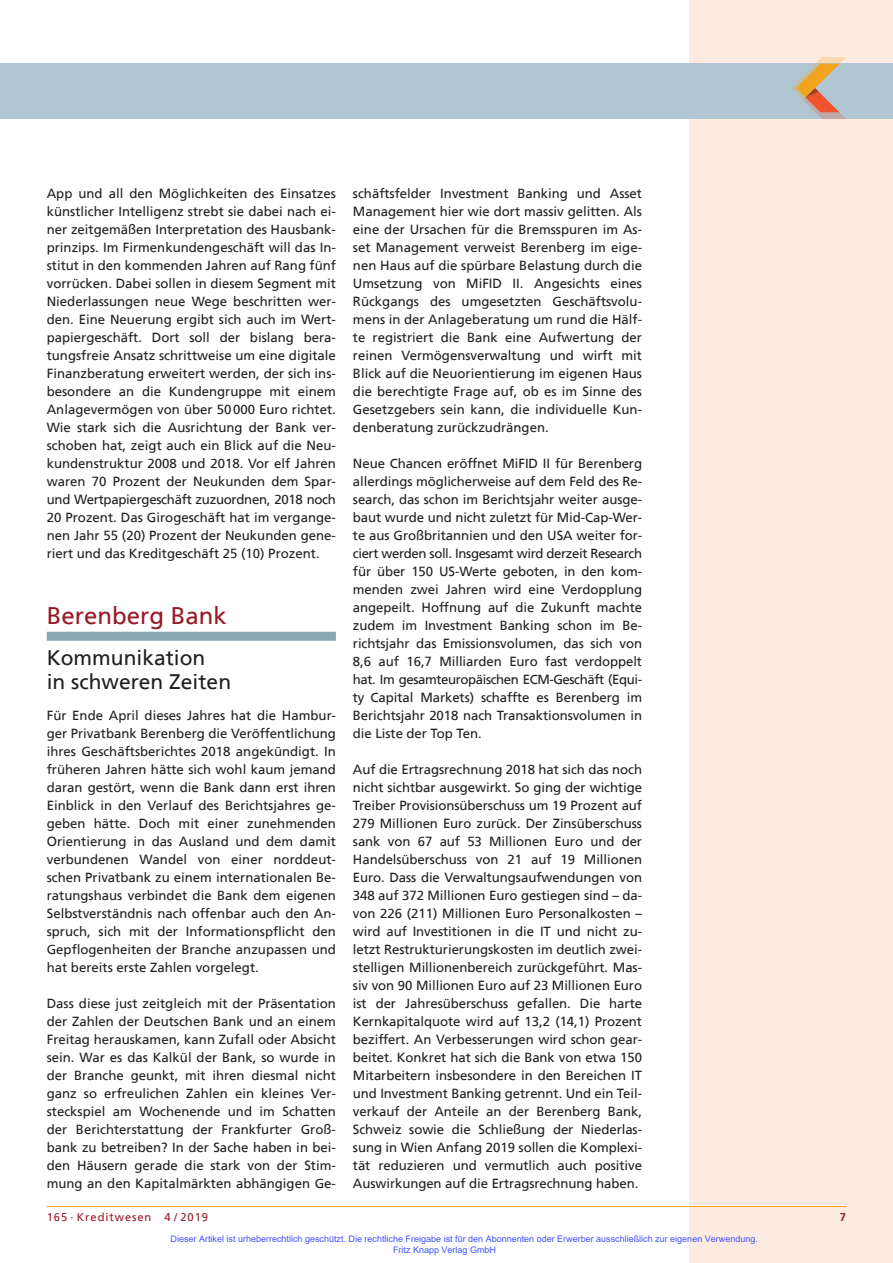
<style>
.page{position:relative;width:893px;height:1263px;background:#fff}
.page>*{position:absolute;margin:0;border:0;box-sizing:border-box;transform-origin:0 0}
.t1{font:24px "Frutiger";color:#981a26}
.t2{font:21px/24px "Frutiger";color:#231f20}
.t3{font:13.2px/18px "Frutiger";color:#231f20;text-align:justify}
.t4{font:11.25px "Frutiger";letter-spacing:.08em;color:#981a26}
.t5{font:700 11.25px "Frutiger";color:#981a26}
.t6{font:9px/10.8px "Arial";color:#4054ff}
</style>
<div class="page">
<div style="left:689px;top:0;width:204px;height:1263px;background:#fdebe1"></div>
<div style="left:0;top:64px;width:893px;height:55px;background:#b0c6d2"></div>
<svg style="left:791px;top:57px;width:55px;height:62px"></svg>
<hr style="left:47px;top:1206px;width:799px;height:1px;background:#f1a31e">
<div style="left:47px;top:632px;width:289px;height:9px;background:#8ba6b3"></div>
<p class="t3" style="left:47px;top:185px;width:291px">App und all den Möglichkeiten des Einsatzes künstlicher Intelligenz strebt sie dabei nach ei&shy;ner zeitgemäßen Interpretation des Hausbank&shy;prinzips. Im Firmenkundengeschäft will das In&shy;stitut in den kommenden Jahren auf Rang fünf vorrücken. Dabei sollen in diesem Segment mit Niederlassungen neue Wege beschritten wer&shy;den. Eine Neuerung ergibt sich auch im Wert&shy;papiergeschäft. Dort soll der bislang bera&shy;tungsfreie Ansatz schrittweise um eine digitale Finanzberatung erweitert werden, der sich ins&shy;besondere an die Kundengruppe mit einem Anlagevermögen von über 50000 Euro richtet.<br>Wie stark sich die Ausrichtung der Bank ver&shy;schoben hat, zeigt auch ein Blick auf die Neu&shy;kundenstruktur 2008 und 2018. Vor elf Jahren waren 70 Prozent der Neukunden dem Spar&shy;und Wertpapiergeschäft zuzuordnen, 2018 noch 20 Prozent. Das Girogeschäft hat im vergange&shy;nen Jahr 55 (20) Prozent der Neukunden gene&shy;riert und das Kreditgeschäft 25 (10) Prozent.</p>
<h1 class="t1" style="left:47px;top:605px;width:182px">Berenberg Bank</h1>
<h2 class="t2" style="left:47px;top:647px;width:186px">Kommunikation<br>in schweren Zeiten</h2>
<p class="t3" style="left:47px;top:707px;width:291px">Für Ende April dieses Jahres hat die Hambur&shy;ger Privatbank Berenberg die Veröffentlichung ihres Geschäftsberichtes 2018 angekündigt. In früheren Jahren hätte sich wohl kaum jemand daran gestört, wenn die Bank dann erst ihren Einblick in den Verlauf des Berichtsjahres ge&shy;geben hätte. Doch mit einer zunehmenden Orientierung in das Ausland und dem damit verbundenen Wandel von einer norddeut&shy;schen Privatbank zu einem internationalen Be&shy;ratungshaus verbindet die Bank dem eigenen Selbstverständnis nach offenbar auch den An&shy;spruch, sich mit der Informationspflicht den Gepflogenheiten der Branche anzupassen und hat bereits erste Zahlen vorgelegt.</p>
<p class="t3" style="left:47px;top:995px;width:291px">Dass diese just zeitgleich mit der Präsentation der Zahlen der Deutschen Bank und an einem Freitag herauskamen, kann Zufall oder Absicht sein. War es das Kalkül der Bank, so wurde in der Branche geunkt, mit ihren diesmal nicht ganz so erfreulichen Zahlen ein kleines Ver&shy;steckspiel am Wochenende und im Schatten der Berichterstattung der Frankfurter Groß&shy;bank zu betreiben? In der Sache haben in bei&shy;den Häusern gerade die stark von der Stim&shy;mung an den Kapitalmärkten abhängigen Ge-</p>
<p class="t3" style="left:353px;top:185px;width:291px">schäftsfelder Investment Banking und Asset Management hier wie dort massiv gelitten. Als eine der Ursachen für die Bremsspuren im As&shy;set Management verweist Berenberg im eige&shy;nen Haus auf die spürbare Belastung durch die Umsetzung von MiFID II. Angesichts eines Rückgangs des umgesetzten Geschäftsvolu&shy;mens in der Anlageberatung um rund die Hälf&shy;te registriert die Bank eine Aufwertung der reinen Vermögensverwaltung und wirft mit Blick auf die Neuorientierung im eigenen Haus die berechtigte Frage auf, ob es im Sinne des Gesetzgebers sein kann, die individuelle Kun&shy;denberatung zurückzudrängen.</p>
<p class="t3" style="left:353px;top:455px;width:291px">Neue Chancen eröffnet MiFID II für Berenberg allerdings möglicherweise auf dem Feld des Re&shy;search, das schon im Berichtsjahr weiter ausge&shy;baut wurde und nicht zuletzt für Mid-Cap-Wer&shy;te aus Großbritannien und den USA weiter for&shy;ciert werden soll. Insgesamt wird derzeit Research für über 150 US-Werte geboten, in den kom&shy;menden zwei Jahren wird eine Verdopplung angepeilt. Hoffnung auf die Zukunft machte zudem im Investment Banking schon im Be&shy;richtsjahr das Emissionsvolumen, das sich von 8,6 auf 16,7 Milliarden Euro fast verdoppelt hat. Im gesamteuropäischen ECM-Geschäft (Equi&shy;ty Capital Markets) schaffte es Berenberg im Berichtsjahr 2018 nach Transaktionsvolumen in die Liste der Top Ten.</p>
<p class="t3" style="left:353px;top:761px;width:291px">Auf die Ertragsrechnung 2018 hat sich das noch nicht sichtbar ausgewirkt. So ging der wichtige Treiber Provisionsüberschuss um 19 Prozent auf 279 Millionen Euro zurück. Der Zinsüberschuss sank von 67 auf 53 Millionen Euro und der Handelsüberschuss von 21 auf 19 Millionen Euro. Dass die Verwaltungsaufwendungen von 348 auf 372 Millionen Euro gestiegen sind – da&shy;von 226 (211) Millionen Euro Personalkosten – wird auf Investitionen in die IT und nicht zu&shy;letzt Restrukturierungskosten im deutlich zwei&shy;stelligen Millionenbereich zurückgeführt. Mas&shy;siv von 90 Millionen Euro auf 23 Millionen Euro ist der Jahresüberschuss gefallen. Die harte Kernkapitalquote wird auf 13,2 (14,1) Prozent beziffert. An Verbesserungen wird schon gear&shy;beitet. Konkret hat sich die Bank von etwa 150<br>Mitarbeitern insbesondere in den Bereichen IT und Investment Banking getrennt. Und ein Teil&shy;verkauf der Anteile an der Berenberg Bank, Schweiz sowie die Schließung der Niederlas&shy;sung in Wien Anfang 2019 sollen die Komplexi&shy;tät reduzieren und vermutlich auch positive Auswirkungen auf die Ertragsrechnung haben.</p>
<p class="t4" style="left:47px;top:1211px;width:163px">165 · Kreditwesen 4 / 2019</p>
<p class="t5" style="left:840px;top:1211px;width:8px">7</p>
<p class="t6" style="left:393px;top:1233px;width:366px;text-indent:-223px">Dieser Artikel ist urheberrechtlich geschützt. Die rechtliche Freigabe ist für den Abonnenten oder Erwerber ausschließlich zur eigenen Verwendung.<br>Fritz Knapp Verlag GmbH</p>
</div>
